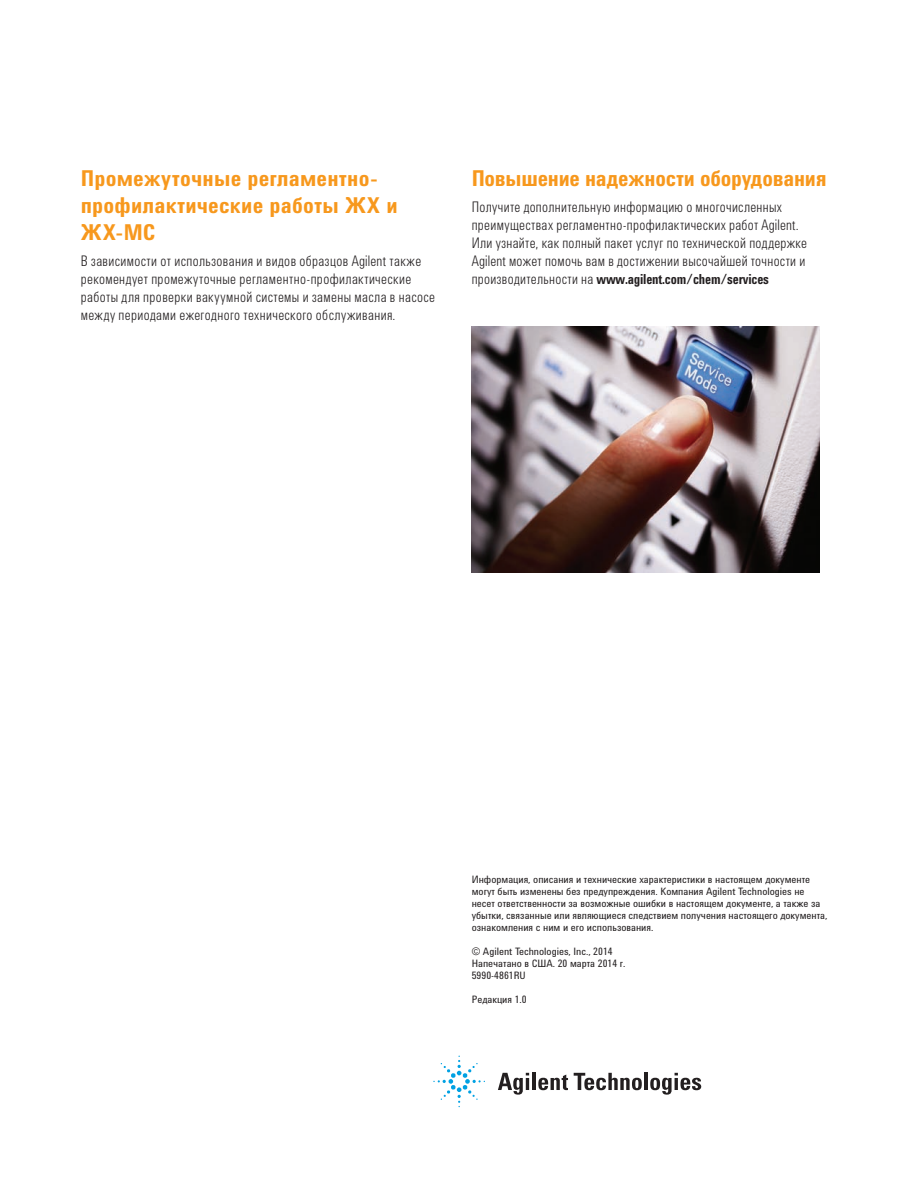
<style>
.page{position:relative;width:918px;height:1188px;background:#fff}
.page>*{position:absolute;margin:0;border:0;box-sizing:border-box;transform-origin:0 0}
.t1{font:700 22.5px/27px "Agilent Condensed CFF";letter-spacing:.01em;color:#f7981d}
.t2{font:700 22.5px "Agilent Condensed CFF";letter-spacing:-.01em;color:#f7981d}
.t3{font:300 15px/18px "Agilent Condensed CFF";letter-spacing:.025em;color:#231f20;scale:.9 1}
.t4{font:700 14.25px "Agilent Condensed CFF";letter-spacing:-.015em;color:#231f20;scale:.9 1}
.t5{font:10.5px/12px "Agilent Condensed CFF";color:#231f20}
.s1{font-weight:300;font-size:15px}
</style>
<div class="page">
<img style="left:472px;top:327px;width:347px;height:246px">
<svg style="left:498px;top:1073px;width:31px;height:22px"></svg>
<hr style="left:532px;top:1073px;width:4px;height:17px;background:#231f20">
<svg style="left:538px;top:1075px;width:30px;height:15px"></svg>
<svg style="left:574px;top:1073px;width:68px;height:17px"></svg>
<hr style="left:644px;top:1073px;width:4px;height:17px;background:#231f20">
<svg style="left:650px;top:1073px;width:51px;height:22px"></svg>
<svg style="left:433px;top:1056px;width:52px;height:51px"></svg>
<h1 class="t1" style="left:81px;top:164px;width:318px">Промежуточные регламентно&shy;профилактические работы ЖХ и<br>ЖХ-МС</h1>
<p class="t3" style="left:81px;top:251px;width:395px">В зависимости от использования и видов образцов Agilent также рекомендует промежуточные регламентно-профилактические работы для проверки вакуумной системы и замены масла в насосе между периодами ежегодного технического обслуживания.</p>
<h1 class="t2" style="left:472px;top:161px;width:356px">Повышение надежности оборудования</h1>
<p class="t3" style="left:472px;top:197px;width:374px">Получите дополнительную информацию о многочисленных преимуществах регламентно-профилактических работ Agilent.<br>Или узнайте, как полный пакет услуг по технической поддержке Agilent может помочь вам в достижении высочайшей точности и</p>
<p class="t4" style="left:472px;top:269px;width:332px"><span class="s1">производительности на</span> www.agilent.com/chem/services</p>
<p class="t5" style="left:472px;top:873px;width:357px">Информация, описания и технические характеристики в настоящем документе могут быть изменены без предупреждения. Компания Agilent Technologies не несет ответственности за возможные ошибки в настоящем документе, а также за убытки, связанные или являющиеся следствием получения настоящего документа, ознакомления с ним и его использования.</p>
<p class="t5" style="left:472px;top:945px;width:155px">© Agilent Technologies, Inc., 2014<br>Напечатано в США. 20 марта 2014 г.<br>5990-4861RU</p>
<p class="t5" style="left:472px;top:993px;width:57px">Редакция 1.0</p>
</div>
